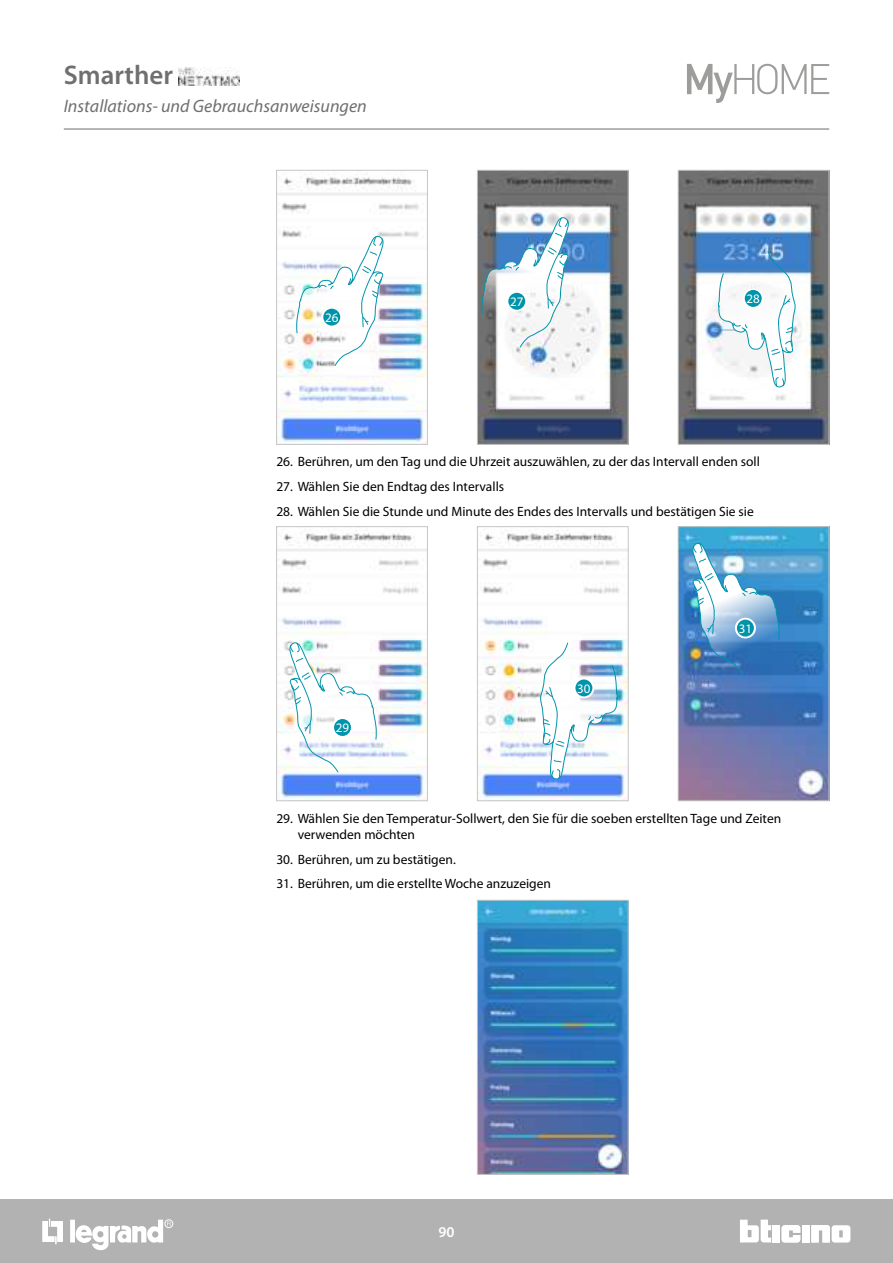
<style>
.page{position:relative;width:893px;height:1263px;background:#fff}
.page>*{position:absolute;margin:0;border:0;box-sizing:border-box;transform-origin:0 0}
.t1{font:600 27px "Myriad Pro";color:#706f6f}
.t2{font:italic 18px "Myriad Pro";color:#706f6f}
.t3{font:600 15px "Myriad Pro";color:#fff}
.t4{font:13.5px/16.2px "Myriad Pro";color:#000}
.t5{font:13.05px "Myriad Pro";color:#fff}
</style>
<div class="page">
<div style="left:0;top:1199px;width:893px;height:64px;background:#b2b2b2"></div>
<hr style="left:64px;top:128px;width:765px;height:2px;background:#9d9d9c">
<div style="left:772px;top:1225px;width:8px;height:17px;background:#fff"></div>
<div style="left:802px;top:1225px;width:8px;height:17px;background:#fff"></div>
<svg style="left:740px;top:1219px;width:31px;height:23px"></svg>
<svg style="left:782px;top:1225px;width:18px;height:17px"></svg>
<svg style="left:811px;top:1225px;width:39px;height:17px"></svg>
<svg style="left:687px;top:64px;width:142px;height:39px"></svg>
<div style="left:70px;top:1220px;width:5px;height:22px;background:#fff"></div>
<svg style="left:43px;top:1219px;width:20px;height:25px"></svg>
<div style="left:165px;top:1219px;width:8px;height:9px;border:1px solid #fff;border-radius:50%"></div>
<svg style="left:75px;top:1220px;width:96px;height:31px"></svg>
<img style="left:179px;top:67px;width:61px;height:18px">
<img style="left:479px;top:902px;width:147px;height:270px">
<div style="left:477px;top:900px;width:151px;height:274px;border:1px solid #c6c6c6"></div>
<img style="left:680px;top:172px;width:147px;height:271px">
<div style="left:678px;top:170px;width:151px;height:275px;border:1px solid #c6c6c6"></div>
<svg style="left:718px;top:250px;width:78px;height:138px"></svg>
<svg style="left:743px;top:288px;width:21px;height:21px"></svg>
<div style="left:745px;top:290px;width:17px;height:17px;background:#0094aa;border-radius:50%"></div>
<img style="left:278px;top:530px;width:148px;height:269px">
<div style="left:276px;top:526px;width:152px;height:275px;border:1px solid #c6c6c6"></div>
<svg style="left:289px;top:642px;width:88px;height:131px"></svg>
<svg style="left:332px;top:717px;width:21px;height:21px"></svg>
<div style="left:334px;top:719px;width:17px;height:17px;background:#0094aa;border-radius:50%"></div>
<img style="left:479px;top:530px;width:147px;height:269px">
<div style="left:477px;top:526px;width:151px;height:275px;border:1px solid #c6c6c6"></div>
<img style="left:680px;top:528px;width:147px;height:271px">
<div style="left:678px;top:526px;width:151px;height:275px;border:1px solid #c6c6c6"></div>
<img style="left:692px;top:543px;width:88px;height:131px">
<svg style="left:735px;top:618px;width:21px;height:20px"></svg>
<div style="left:737px;top:620px;width:17px;height:16px;background:#0094aa;border-radius:50%"></div>
<img style="left:479px;top:172px;width:147px;height:271px">
<div style="left:477px;top:170px;width:151px;height:275px;border:1px solid #c6c6c6"></div>
<img style="left:481px;top:217px;width:88px;height:131px">
<svg style="left:506px;top:291px;width:21px;height:21px"></svg>
<div style="left:508px;top:293px;width:17px;height:17px;background:#0094aa;border-radius:50%"></div>
<img style="left:278px;top:174px;width:148px;height:269px">
<div style="left:276px;top:170px;width:152px;height:275px;border:1px solid #c6c6c6"></div>
<svg style="left:296px;top:236px;width:88px;height:131px"></svg>
<svg style="left:321px;top:307px;width:21px;height:20px"></svg>
<div style="left:323px;top:309px;width:17px;height:17px;background:#0094aa;border-radius:50%"></div>
<img style="left:540px;top:642px;width:78px;height:138px">
<svg style="left:573px;top:678px;width:21px;height:20px"></svg>
<div style="left:575px;top:679px;width:17px;height:17px;background:#0094aa;border-radius:50%"></div>
<h1 class="t1" style="left:64px;top:65px;width:111px">Smarther</h1>
<h2 class="t2" style="left:64px;top:97px;width:305px">Installations- und Gebrauchsanweisungen</h2>
<p class="t5" style="left:325px;top:311px;width:15px">26</p>
<p class="t5" style="left:510px;top:295px;width:15px">27</p>
<p class="t5" style="left:747px;top:293px;width:15px">28</p>
<p class="t4" style="left:276px;top:454px;width:485px">26. Berühren, um den Tag und die Uhrzeit auszuwählen, zu der das Intervall enden soll</p>
<p class="t4" style="left:276px;top:479px;width:229px">27. Wählen Sie den Endtag des Intervalls</p>
<p class="t4" style="left:276px;top:504px;width:479px">28. Wählen Sie die Stunde und Minute des Endes des Intervalls und bestätigen Sie sie</p>
<p class="t5" style="left:336px;top:722px;width:15px">29</p>
<p class="t5" style="left:577px;top:682px;width:15px">30</p>
<p class="t5" style="left:739px;top:622px;width:15px">31</p>
<p class="t4" style="left:298px;top:811px;width:485px;text-indent:-21px">29. Wählen Sie den Temperatur-Sollwert, den Sie für die soeben erstellten Tage und Zeiten verwenden möchten</p>
<p class="t4" style="left:276px;top:851px;width:181px">30. Berühren, um zu bestätigen.</p>
<p class="t4" style="left:276px;top:876px;width:276px">31. Berühren, um die erstellte Woche anzuzeigen</p>
<p class="t3" style="left:438px;top:1226px;width:18px">90</p>
</div>
